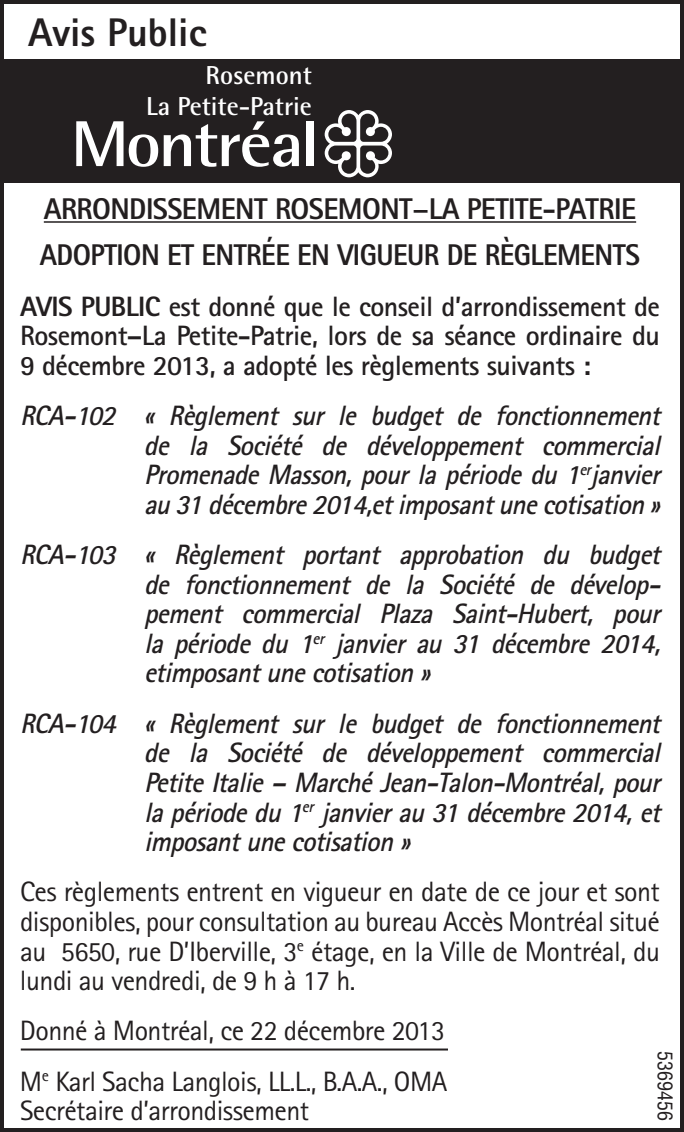
<style>
.page{position:relative;width:684px;height:1132px;background:#fff}
.page>*{position:absolute;margin:0;border:0;box-sizing:border-box;transform-origin:0 0}
.t1{font:800 40px "Rotis Sans Serif";color:#231f20}
.t2{font:800 30px/46.4px "Rotis Sans Serif";letter-spacing:-.02em;color:#231f20}
.t3{font:italic 700 28px/29.6px "Rotis Sans Serif";color:#231f20;text-align:justify;scale:.95 1}
.t4{font:28px/29.6px "Rotis Sans Serif";letter-spacing:-.02em;color:#231f20;text-align:justify}
.t5{font:700 28px/29.6px "Rotis Sans Serif";letter-spacing:-.02em;color:#231f20;text-align:justify}
.t6{font:700 26px/31.2px "Rotis Semi Sans";color:#fff;text-align:right}
.t7{font:condensed 20px "Helvetica";color:#231f20}
.s1{font-weight:800}
</style>
<div class="page">
<div style="left:0;top:59px;width:684px;height:123px;background:#231f20"></div>
<svg style="left:76px;top:121px;width:82px;height:46px"></svg>
<svg style="left:164px;top:121px;width:135px;height:46px"></svg>
<div style="left:306px;top:121px;width:7px;height:45px;background:#fff"></div>
<svg style="left:325px;top:110px;width:67px;height:67px"></svg>
<div style="left:0;top:0;width:684px;height:1131px;border:4px solid #231f20"></div>
<hr style="left:44px;top:221px;width:592px;height:2px;background:#231f20">
<hr style="left:21px;top:1048px;width:427px;height:2px;background:#231f20">
<h1 class="t1" style="left:28px;top:7px;width:180px">Avis Public</h1>
<p class="t6" style="left:146px;top:59px;width:167px">Rosemont<br>La Petite-Patrie</p>
<p class="t2" style="left:40px;top:185px;width:602px">ARRONDISSEMENT ROSEMONT−LA PETITE-PATRIE<br>ADOPTION ET ENTRÉE EN VIGUEUR DE RÈGLEMENTS</p>
<p class="t5" style="left:20px;top:291px;width:642px"><span class="s1">AVIS PUBLIC</span> est donné que le conseil d’arrondissement de Rosemont–La Petite-Patrie, lors de sa séance ordinaire du 9 décembre 2013, a adopté les règlements suivants :</p>
<p class="t3" style="left:144px;top:400px;width:552px;text-indent:-124px">RCA-102 « Règlement sur le budget de fonctionnement de la Société de développement commercial Promenade Masson, pour la période du 1<sup>er</sup>janvier au31décembre2014,etimposantunecotisation»</p>
<p class="t3" style="left:144px;top:539px;width:552px;text-indent:-124px">RCA-103 « Règlement portant approbation du budget de fonctionnement de la Société de dévelop&shy;pement commercial Plaza Saint-Hubert, pour la période du 1<sup>er</sup> janvier au 31 décembre 2014, etimposantunecotisation»</p>
<p class="t3" style="left:144px;top:708px;width:552px;text-indent:-124px">RCA-104 « Règlement sur le budget de fonctionnement de la Société de développement commercial PetiteItalie–MarchéJean-Talon-Montréal,pour lapériodedu1<sup>er</sup> janvierau31décembre2014,et imposantunecotisation»</p>
<p class="t4" style="left:20px;top:876px;width:642px">Ces règlements entrent en vigueur en date de ce jour et sont disponibles, pour consultation au bureau Accès Montréal situé au 5650, rue D’Iberville, 3<sup>e</sup> étage, en la Ville de Montréal, du lundi au vendredi, de 9 h à 17 h.</p>
<p class="t4" style="left:20px;top:1005px;width:429px;line-height:50px">Donné à Montréal, ce 22 décembre 2013<br>M<sup>e</sup> Karl Sacha Langlois, LL.L., B.A.A., OMA</p>
<p class="t4" style="left:20px;top:1095px;width:291px">Secrétaire d’arrondissement</p>
<p class="t7" style="left:678px;top:1050px;width:71px;rotate:90deg">5369456</p>
</div>
